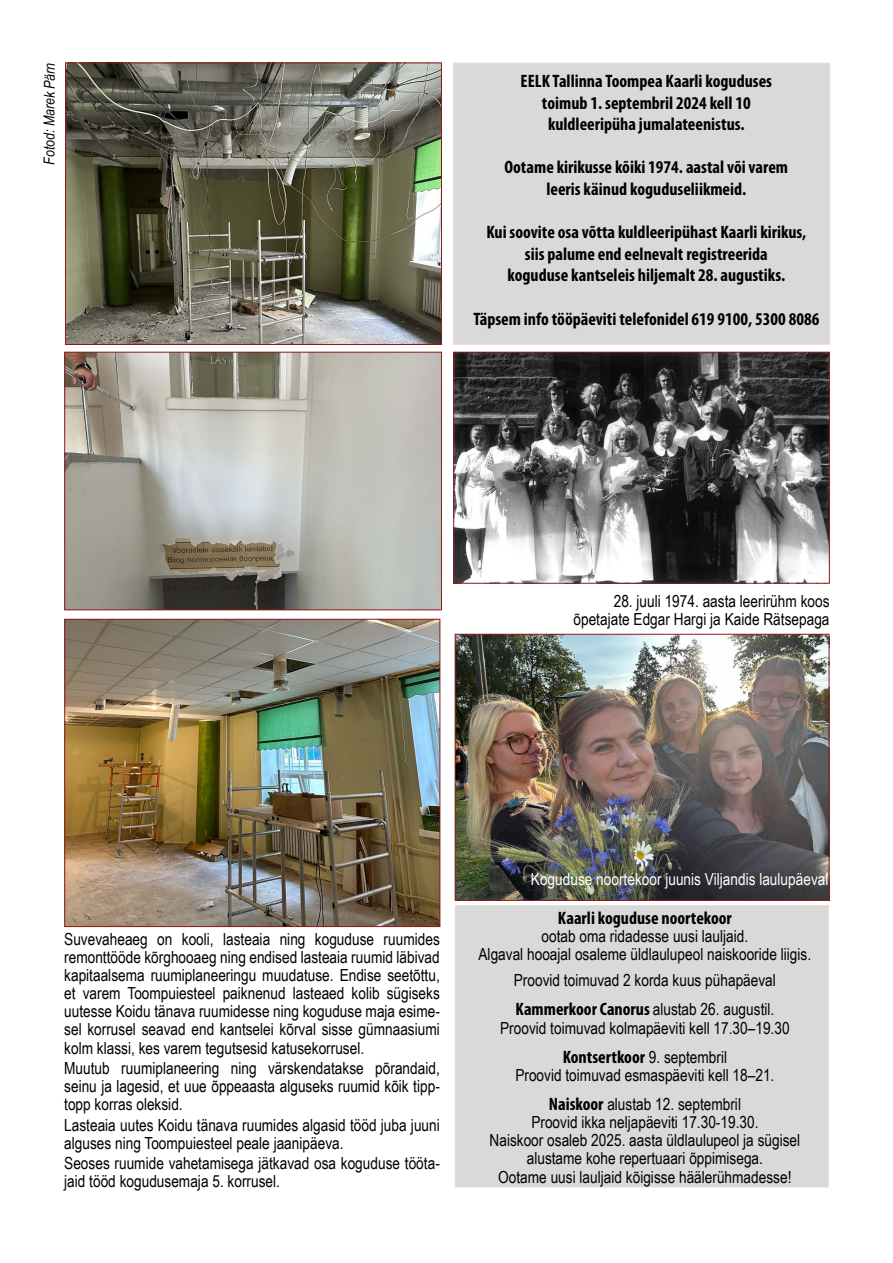
<style>
.page{position:relative;width:893px;height:1263px;background:#fff}
.page>*{position:absolute;margin:0;border:0;box-sizing:border-box;transform-origin:0 0}
.t1{font:700 condensed 18px/21.6px "Myriad Pro";color:#000;text-align:center}
.t2{font:16.65px/18.1px "Arial Narrow";color:#000;text-align:center}
.t3{font:16.65px "Arial Narrow";color:#fff}
.t4{font:italic 15px "Arial Narrow";letter-spacing:-.005em;color:#000}
.s1{font-family:"Myriad Pro";font-weight:700;font-stretch:condensed;font-size:18px}
.s2{font-family:"Arial Narrow";font-weight:400;font-stretch:normal;font-size:16.65px}
</style>
<div class="page">
<img style="left:455px;top:354px;width:372px;height:227px">
<div style="left:453px;top:352px;width:376px;height:231px;border:1px solid #8f191a"></div>
<img style="left:457px;top:636px;width:370px;height:262px">
<div style="left:455px;top:634px;width:374px;height:266px;border:1px solid #8f191a"></div>
<img style="left:67px;top:65px;width:373px;height:278px">
<div style="left:65px;top:63px;width:377px;height:282px;border:1px solid #8f191a"></div>
<img style="left:67px;top:354px;width:373px;height:254px">
<div style="left:65px;top:352px;width:377px;height:258px;border:1px solid #8f191a"></div>
<img style="left:67px;top:621px;width:371px;height:304px">
<div style="left:65px;top:619px;width:375px;height:308px;border:1px solid #8f191a"></div>
<div style="left:454px;top:63px;width:376px;height:281px;background:#d9d9d9"></div>
<div style="left:455px;top:905px;width:373px;height:282px;background:#d9d9d9"></div>
<p class="t4" style="left:39px;top:165px;width:103px;rotate:-90deg">Fotod: Marek Pärn</p>
<p class="t1" style="left:521px;top:70px;width:253px">EELK Tallinna Toompea Kaarli koguduses toimub 1. septembril 2024 kell 10 kuldleeripüha jumalateenistus.</p>
<p class="t1" style="left:505px;top:156px;width:285px">Ootame kirikusse kõiki 1974. aastal või varem leeris käinud koguduseliikmeid.</p>
<p class="t1" style="left:486px;top:221px;width:321px">Kui soovite osa võtta kuldleeripühast Kaarli kirikus, siis palume end eelnevalt registreerida<br>koguduse kantseleis hiljemalt 28. augustiks.</p>
<p class="t1" style="left:473px;top:307px;width:348px">Täpsem info tööpäeviti telefonidel 619 9100, 5300 8086</p>
<p class="t2" style="left:573px;top:591px;width:258px;text-align:right">28. juuli 1974. aasta leerirühm koos õpetajate Edgar Hargi ja Kaide Rätsepaga</p>
<p class="t2" style="left:64px;top:929px;width:377px;text-align:justify">Suvevaheaeg on kooli, lasteaia ning koguduse ruumides remonttööde kõrghooaeg ning endised lasteaia ruumid läbivad kapitaalsema ruumiplaneeringu muudatuse. Endise seetõttu, et varem Toompuiesteel paiknenud lasteaed kolib sügiseks uutesse Koidu tänava ruumidesse ning koguduse maja esime&shy;sel korrusel seavad end kantselei kõrval sisse gümnaasiumi kolm klassi, kes varem tegutsesid katusekorrusel.</p>
<p class="t2" style="left:64px;top:1058px;width:377px;text-align:justify">Muutub ruumiplaneering ning värskendatakse põrandaid, seinu ja lagesid, et uue õppeaasta alguseks ruumid kõik tipp&shy;topp korras oleksid.</p>
<p class="t2" style="left:64px;top:1115px;width:377px;text-align:left">Lasteaia uutes Koidu tänava ruumides algasid tööd juba juuni alguses ning Toompuiesteel peale jaanipäeva.</p>
<p class="t2" style="left:64px;top:1153px;width:377px;text-align:left">Seoses ruumide vahetamisega jätkavad osa koguduse tööta&shy;jaid tööd kogudusemaja 5. korrusel.</p>
<p class="t3" style="left:531px;top:867px;width:299px">Koguduse noortekoor juunis Viljandis laulupäeval</p>
<p class="t1" style="left:558px;top:906px;width:175px">Kaarli koguduse noortekoor</p>
<p class="t2" style="left:479px;top:926px;width:334px">ootab oma ridadesse uusi lauljaid.<br>Algaval hooajal osaleme üldlaulupeol naiskooride liigis.</p>
<p class="t2" style="left:514px;top:965px;width:264px;line-height:29.1px;text-align:left">Proovid toimuvad 2 korda kuus pühapäeval<br><span class="s1">Kammerkoor Canorus</span> alustab 26. augustil.</p>
<p class="t2" style="left:500px;top:1018px;width:291px">Proovid toimuvad kolmapäeviti kell 17.30–19.30</p>
<p class="t1" style="left:563px;top:1045px;width:166px">Kontsertkoor <span class="s2">9. septembril</span></p>
<p class="t2" style="left:515px;top:1060px;width:261px;line-height:29.1px">Proovid toimuvad esmaspäeviti kell 18–21.<br><span class="s1">Naiskoor</span> alustab 12. septembril</p>
<p class="t2" style="left:489px;top:1112px;width:312px">Proovid ikka neljapäeviti 17.30-19.30.<br>Naiskoor osaleb 2025. aasta üldlaulupeol ja sügisel alustame kohe repertuaari õppimisega.<br>Ootame uusi lauljaid kõigisse häälerühmadesse!</p>
</div>
